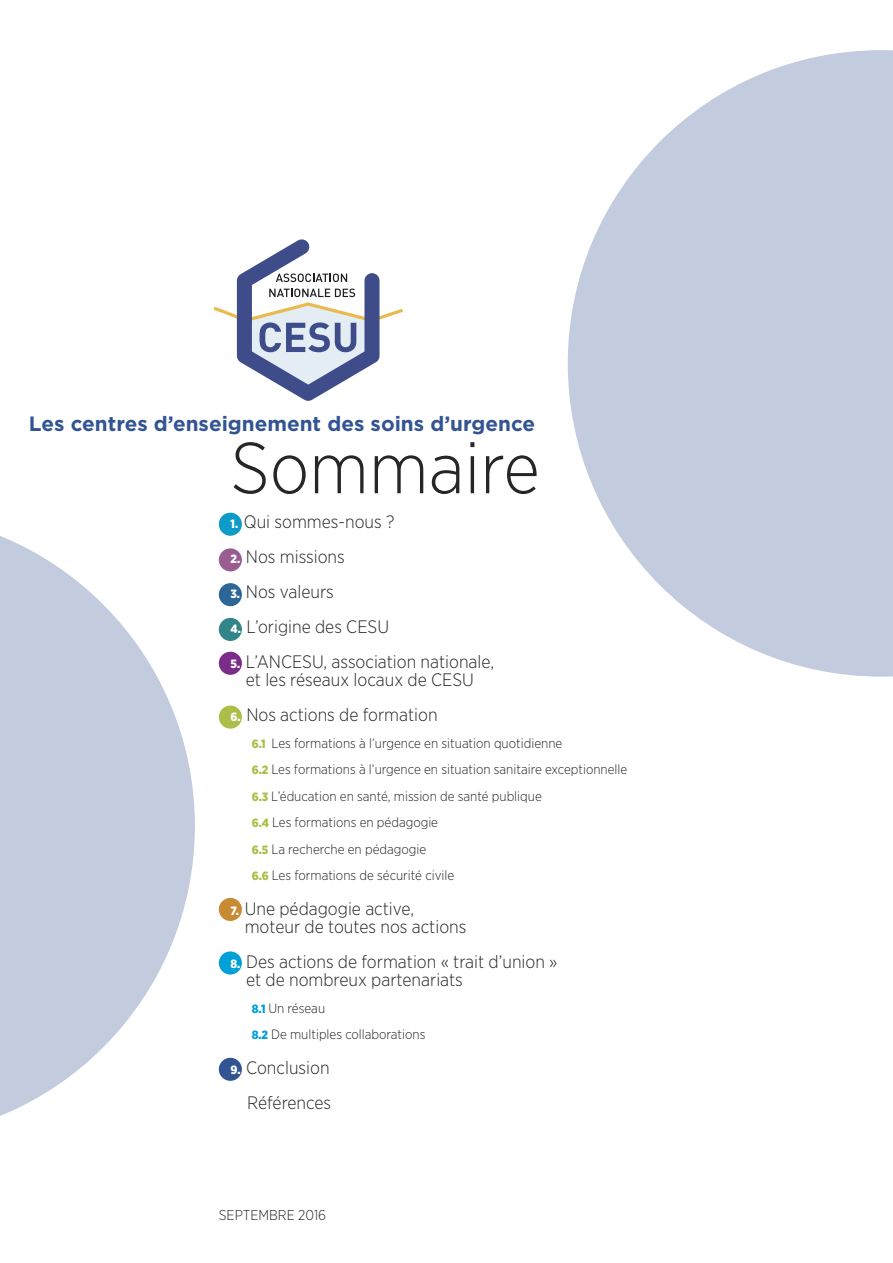
<style>
.page{position:relative;width:893px;height:1263px;background:#fff}
.page>*{position:absolute;margin:0;border:0;box-sizing:border-box;transform-origin:0 0}
.t1{font:300 72px "Gotham Narrow";color:#272526}
.t2{font:700 20.7px "Gotham";color:#335492}
.t3{font:300 18px/18px "Gotham Narrow";color:#272526}
.t4{font:300 14.25px "Gotham Narrow";color:#272526}
.t5{font:300 13.5px/26.5px "Gotham Narrow";color:#272526}
.s1{font-weight:900;font-size:12px;color:#fff}
.s2{font-weight:900;font-size:12px;color:#acbd48}
.s3{font-weight:900;font-size:12px;color:#00a0d8}
</style>
<div class="page">
<div style="left:219px;top:513px;width:23px;height:23px;background:#0d9cc7;border-radius:50%"></div>
<div style="left:219px;top:548px;width:23px;height:23px;background:#995d91;border-radius:50%"></div>
<div style="left:219px;top:583px;width:23px;height:23px;background:#2c6698;border-radius:50%"></div>
<div style="left:219px;top:618px;width:23px;height:23px;background:#318588;border-radius:50%"></div>
<div style="left:219px;top:652px;width:23px;height:23px;background:#7b2c89;border-radius:50%"></div>
<div style="left:219px;top:705px;width:23px;height:24px;background:#acbd48;border-radius:50%"></div>
<div style="left:219px;top:898px;width:23px;height:23px;background:#c98a34;border-radius:50%"></div>
<div style="left:219px;top:951px;width:23px;height:23px;background:#00a0d8;border-radius:50%"></div>
<div style="left:219px;top:1058px;width:23px;height:23px;background:#335492;border-radius:50%"></div>
<svg style="left:214px;top:239px;width:189px;height:162px"></svg>
<svg style="left:568px;top:50px;width:325px;height:627px;fill:#c2ccde"></svg>
<svg style="left:0;top:536px;width:195px;height:580px;fill:#c2ccde"></svg>
<h2 class="t2" style="left:29px;top:416px;width:508px">Les centres d’enseignement des soins d’urgence</h2>
<h1 class="t1" style="left:230px;top:443px;width:311px">Sommaire</h1>
<h3 class="t3" style="left:230px;top:514px;width:166px"><span class="s1">1.</span> Qui sommes-nous ?</h3>
<h3 class="t3" style="left:230px;top:549px;width:116px"><span class="s1">2.</span> Nos missions</h3>
<h3 class="t3" style="left:230px;top:584px;width:105px"><span class="s1">3.</span> Nos valeurs</h3>
<h3 class="t3" style="left:230px;top:619px;width:160px"><span class="s1">4.</span> L’origine des CESU</h3>
<h3 class="t3" style="left:230px;top:654px;width:265px;text-align:center"><span class="s1">5.</span> L’ANCESU, association nationale, et les réseaux locaux de CESU</h3>
<h3 class="t3" style="left:230px;top:707px;width:209px"><span class="s1">6.</span> Nos actions de formation</h3>
<p class="t5" style="left:252px;top:731px;width:377px"><span class="s2">6.1</span> Les formations à l’urgence en situation quotidienne<br><span class="s2">6.2</span> Les formations à l’urgence en situation sanitaire exceptionnelle <span class="s2">6.3</span> L’éducation en santé, mission de santé publique<br><span class="s2">6.4</span> Les formations en pédagogie<br><span class="s2">6.5</span> La recherche en pédagogie<br><span class="s2">6.6</span> Les formations de sécurité civile</p>
<h3 class="t3" style="left:245px;top:901px;width:223px;text-indent:-14px"><span class="s1">7.</span> Une pédagogie active, moteur de toutes nos actions</h3>
<h3 class="t3" style="left:246px;top:954px;width:313px;text-indent:-16px"><span class="s1">8.</span> Des actions de formation « trait d’union » et de nombreux partenariats</h3>
<p class="t5" style="left:252px;top:996px;width:175px"><span class="s3">8.1</span> Un réseau<br><span class="s3">8.2</span> De multiples collaborations</p>
<h3 class="t3" style="left:230px;top:1060px;width:101px"><span class="s1">9.</span> Conclusion</h3>
<h3 class="t3" style="left:247px;top:1095px;width:86px">Références</h3>
<p class="t4" style="left:219px;top:1210px;width:109px">SEPTEMBRE 2016</p>
</div>
